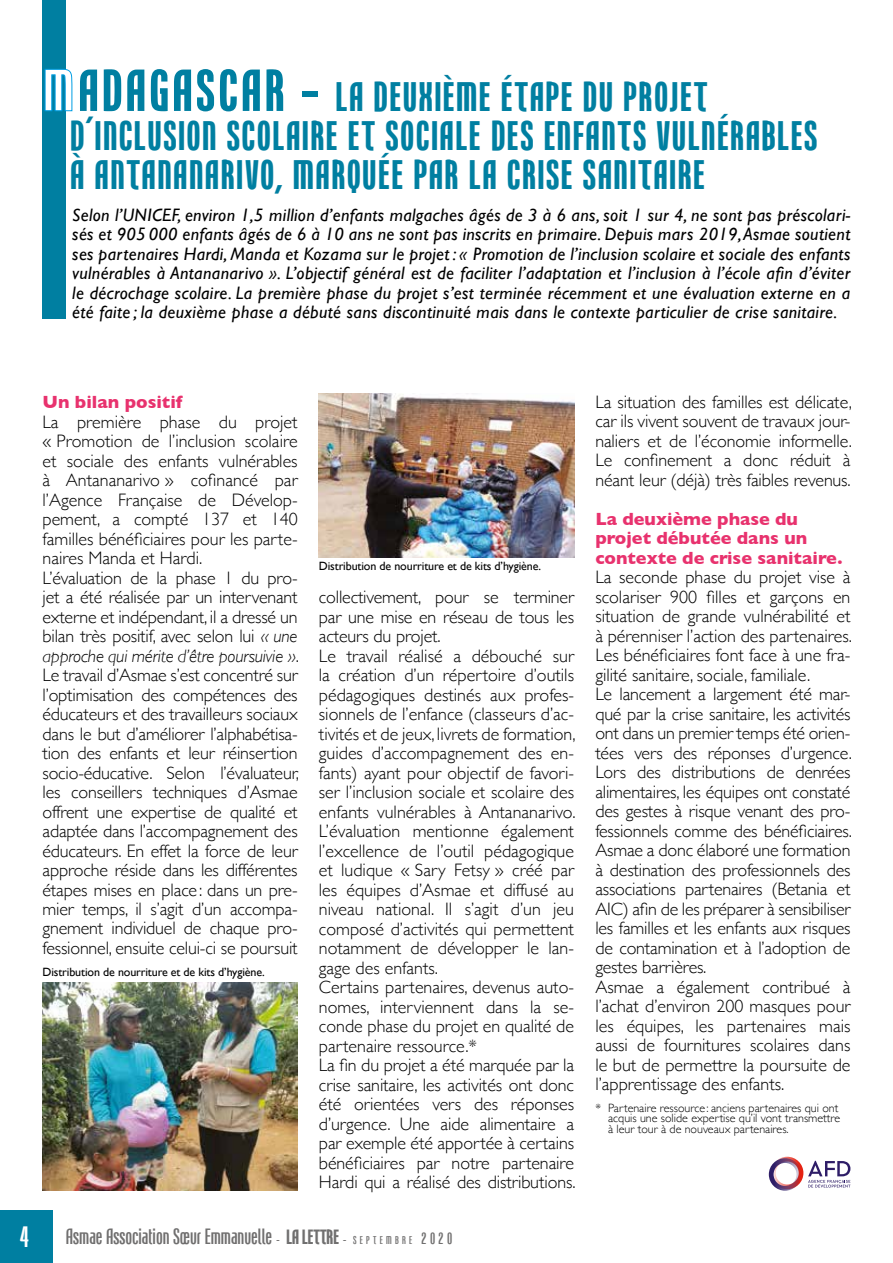
<style>
.page{position:relative;width:893px;height:1263px;background:#fff}
.page>*{position:absolute;margin:0;border:0;box-sizing:border-box;transform-origin:0 0}
.t1{font:700 42px/39px "Freytag Pro";letter-spacing:.05em;color:#007fa1}
.t2{font:22.5px "Freytag Pro";color:#706f6f}
.t3{font:300 18px/19.5px "Gill Sans";letter-spacing:-.005em;color:#000}
.t4{font:italic 18px/19.5px "Gill Sans";letter-spacing:.02em;color:#000;text-align:justify}
.t5{font:700 18px/19.5px "Gill Sans";color:#e8326e}
.t6{font:300 12px/10.5px "Gill Sans";color:#000}
.t7{font:12px "Gill Sans";letter-spacing:-.01em;color:#000}
.s1{font-size:60px}
.s2{font-style:italic}
.s3{font-size:30px;color:#fff}
.s4{font-size:12px}
.s5{font-weight:700;font-size:21px}
.s6{font-size:11.55px}
.s7{font-size:16.5px}
</style>
<div class="page">
<div style="left:0;top:1210px;width:52px;height:53px;background:#007fa1"></div>
<div style="left:43px;top:0;width:23px;height:319px;background:#007fa1"></div>
<svg style="left:45px;top:69px;width:27px;height:42px"></svg>
<img style="left:319px;top:393px;width:255px;height:164px">
<img style="left:43px;top:982px;width:255px;height:209px">
<svg style="left:769px;top:1157px;width:81px;height:34px"></svg>
<h1 class="t1" style="left:70px;top:76px;width:748px"><span class="s1">ADAGASCAR -</span> LA DEUXIÈME ÉTAPE DU PROJET<br>D’INCLUSION SCOLAIRE ET SOCIALE DES ENFANTS VULNÉRABLES<br>À ANTANANARIVO, MARQUÉE PAR LA CRISE SANITAIRE</h1>
<p class="t4" style="left:72px;top:205px;width:780px">Selon l’UNICEF, environ 1,5 million d’enfants malgaches âgés de 3 à 6 ans, soit 1 sur 4, ne sont pas préscolari&shy;sés et 905 000 enfants âgés de 6 à 10 ans ne sont pas inscrits en primaire. Depuis mars 2019, Asmae soutient ses partenaires Hardi, Manda et Kozama sur le projet : « Promotion de l’inclusion scolaire et sociale des enfants vulnérables à Antananarivo ». L’objectif général est de faciliter l’adaptation et l’inclusion à l’école afin d’éviter le décrochage scolaire. La première phase du projet s’est terminée récemment et une évaluation externe en a été faite ; la deuxième phase a débuté sans discontinuité mais dans le contexte particulier de crise sanitaire.</p>
<p class="t5" style="left:43px;top:392px;width:141px">Un bilan positif</p>
<p class="t3" style="left:43px;top:413px;width:258px">La première phase du projet « Pro motion de l’inclusion scolaire et sociale des enfants vulnérables à Antananarivo » cofinancé par l’Agence Française de Dévelop&shy;pement, a compté 137 et 140 familles bénéficiaires pour les parte&shy;naires Manda et Hardi.<br>L’évaluation de la phase 1 du pro&shy;jet a été réalisée par un intervenant externe et indépendant, il a dressé un bilan très positif, avec selon lui <span class="s2">« une approche qui mérite d’être poursuivie »</span>.<br>Le travail d’Asmae s’est concentré sur l’optimisation des compétences des éducateurs et des travailleurs sociaux dans le but d’améliorer l’alphabétisa&shy;tion des enfants et leur réinsertion socio-éducative. Selon l’évaluateur, les conseillers techniques d’Asmae offrent une expertise de qualité et adaptée dans l’accompagnement des éducateurs. En effet la force de leur approche réside dans les différentes étapes mises en place : dans un pre&shy;mier temps, il s’agit d’un accompa&shy;gnement individuel de chaque pro&shy;fessionnel, ensuite celui-ci se poursuit</p>
<p class="t7" style="left:43px;top:967px;width:224px">Distribution de nourriture et de kits d’hygiène.</p>
<p class="t7" style="left:319px;top:561px;width:224px">Distribution de nourriture et de kits d’hygiène.</p>
<p class="t3" style="left:319px;top:589px;width:258px">collectivement, pour se terminer par une mise en réseau de tous les acteurs du projet.<br>Le travail réalisé a débouché sur la création d’un répertoire d’outils pédagogiques destinés aux profes&shy;sionnels de l’enfance (classeurs d’ac&shy;tivités et de jeux, livrets de formation, guides d’accompagnement des en&shy;fants) ayant pour objectif de favori&shy;ser l’inclusion sociale et scolaire des enfants vulnérables à Antananarivo.<br>L’évaluation mentionne également l’excellence de l’outil pédagogique et ludique « Sary Fetsy » créé par les équipes d’Asmae et diffusé au niveau national. Il s’agit d’un jeu composé d’activités qui permettent notamment de développer le lan&shy;gage des enfants.<br>Certains partenaires, devenus auto&shy;nomes, interviennent dans la se&shy;conde phase du projet en qualité de partenaire ressource.*<br>La fin du projet a été marquée par la crise sanitaire, les activités ont donc été orientées vers des réponses d’urgence. Une aide alimentaire a par exemple été apportée à certains bénéficiaires par notre partenaire Hardi qui a réalisé des distributions.</p>
<p class="t2" style="left:20px;top:1223px;width:434px"><span class="s3">4</span> Asmae Association Sœur Emmanuelle <span class="s4">-</span> <span class="s5">LA LETTRE</span> <span class="s4">-</span> <span class="s6">S E P T E M B R E</span> <span class="s7">2 0 2 0</span></p>
<p class="t3" style="left:595px;top:393px;width:258px;text-align:justify">La situation des familles est délicate, car ils vivent souvent de travaux jour&shy;naliers et de l’économie informelle.<br>Le confinement a donc réduit à néant leur (déjà) très faibles revenus.</p>
<p class="t5" style="left:595px;top:509px;width:249px">La deuxième phase du projet débutée dans un contexte de crise sanitaire.</p>
<p class="t3" style="left:595px;top:569px;width:258px">La seconde phase du projet vise à scolariser 900 filles et garçons en situation de grande vulnérabilité et à pérenniser l’action des partenaires.<br>Les bénéficiaires font face à une fra&shy;gilité sanitaire, sociale, familiale.<br>Le lancement a largement été mar&shy;qué par la crise sanitaire, les activités ont dans un premier temps été orien&shy;tées vers des réponses d’urgence.<br>Lors des distributions de denrées alimentaires, les équipes ont constaté des gestes à risque venant des pro&shy;fessionnels comme des bénéficiaires.<br>Asmae a donc élaboré une formation à destination des professionnels des associations partenaires (Betania et AIC) afin de les préparer à sensibiliser les familles et les enfants aux risques de contamination et à l’adoption de gestes barrières.<br>Asmae a également contribué à l’achat d’environ 200 masques pour les équipes, les partenaires mais aussi de fournitures scolaires dans le but de permettre la poursuite de l’apprentissage des enfants.</p>
<p class="t6" style="left:608px;top:1103px;width:234px;text-indent:-13px">* Partenaire ressource : anciens partenaires qui ont acquis une solide expertise qu’il vont transmettre à leur tour à de nouveaux partenaires.</p>
</div>
